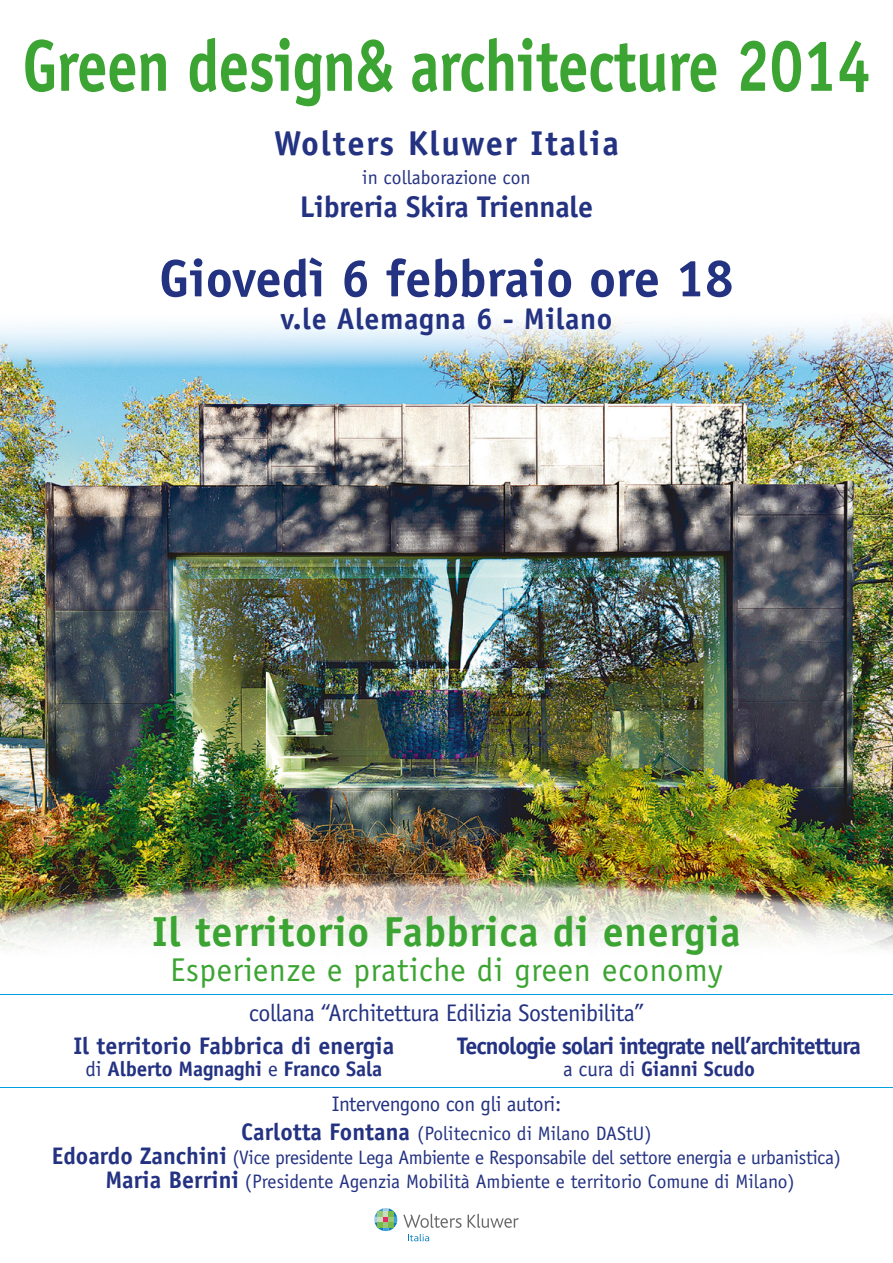
<style>
.page{position:relative;width:893px;height:1263px;background:#fff}
.page>*{position:absolute;margin:0;border:0;box-sizing:border-box;transform-origin:0 0}
.t1{font:700 73.2px "Officina Sans Std";letter-spacing:-.01em;color:#3ca432;scale:.84 1}
.t2{font:700 52.5px "Officina Sans Std";color:#243282}
.t3{font:700 42px "Officina Sans Std";letter-spacing:.02em;color:#3ca432}
.t4{font:700 34.5px "Officina Sans Std";letter-spacing:.05em;color:#243282}
.t5{font:33px "Officina Sans Std";letter-spacing:.02em;color:#3ca432}
.t6{font:700 30px "Officina Sans Std";letter-spacing:-.01em;color:#243282}
.t7{font:700 30px "Officina Sans Std";letter-spacing:.02em;color:#243282}
.t8{font:24px "Officina Sans Std";letter-spacing:-.02em;color:#243282}
.t9{font:700 24px "Officina Sans Std";letter-spacing:-.04em;color:#243282}
.t10{font:700 24px "Officina Sans Std";color:#243282}
.t11{font:700 21px "Officina Sans Std";letter-spacing:-.01em;color:#243282}
.t12{font:21px "Officina Sans Std";letter-spacing:-.02em;color:#243282}
.t13{font:19.5px/23.7px "Officina Sans Std";letter-spacing:-.02em;color:#243282;text-align:center}
.t14{font:19.5px "Officina Sans Std";color:#243282}
.s1{font-weight:400}
.s2{font-weight:700;font-size:24px}
</style>
<div class="page">
<img style="left:0;top:319px;width:735px;height:289px">
<img style="left:735px;top:318px;width:158px;height:555px">
<img style="left:0;top:608px;width:367px;height:265px">
<img style="left:367px;top:608px;width:369px;height:265px">
<img style="left:0;top:873px;width:893px;height:77px">
<svg style="left:374px;top:1208px;width:23px;height:23px"></svg>
<svg style="left:403px;top:1214px;width:59px;height:14px"></svg>
<svg style="left:468px;top:1214px;width:51px;height:14px"></svg>
<svg style="left:408px;top:1234px;width:21px;height:7px"></svg>
<hr style="left:0;top:994px;width:893px;height:1px;background:#009ee3">
<hr style="left:0;top:1087px;width:893px;height:1px;background:#009ee3">
<h1 class="t1" style="left:22px;top:20px;width:1011px">Green design&amp; architecture 2014</h1>
<h3 class="t4" style="left:274px;top:121px;width:346px">Wolters Kluwer Italia</h3>
<p class="t14" style="left:362px;top:166px;width:170px">in collaborazione con</p>
<h3 class="t6" style="left:300px;top:188px;width:295px">Libreria Skira Triennale</h3>
<h2 class="t2" style="left:159px;top:246px;width:576px">Giovedì 6 febbraio ore 18</h2>
<h3 class="t7" style="left:280px;top:300px;width:334px">v.le Alemagna 6 - Milano</h3>
<h3 class="t3" style="left:152px;top:906px;width:590px">Il territorio Fabbrica di energia</h3>
<h3 class="t5" style="left:170px;top:950px;width:554px">Esperienze e pratiche di green economy</h3>
<p class="t8" style="left:249px;top:999px;width:397px">collana “Architettura Edilizia Sostenibilita”</p>
<p class="t10" style="left:73px;top:1030px;width:322px">Il territorio Fabbrica di energia</p>
<p class="t11" style="left:86px;top:1056px;width:298px"><span class="s1">di</span> Alberto Magnaghi <span class="s1">e</span> Franco Sala</p>
<p class="t9" style="left:457px;top:1030px;width:405px">Tecnologie solari integrate nell’architettura</p>
<p class="t11" style="left:563px;top:1056px;width:193px"><span class="s1">a cura di</span> Gianni Scudo</p>
<p class="t12" style="left:332px;top:1092px;width:231px">Intervengono con gli autori:</p>
<p class="t13" style="left:52px;top:1121px;width:791px"><span class="s2">Carlotta Fontana</span> (Politecnico di Milano DAStU)<br><span class="s2">Edoardo Zanchini</span> (Vice presidente Lega Ambiente e Responsabile del settore energia e urbanistica)<br><span class="s2">Maria Berrini</span> (Presidente Agenzia Mobilità Ambiente e territorio Comune di Milano)</p>
</div>
